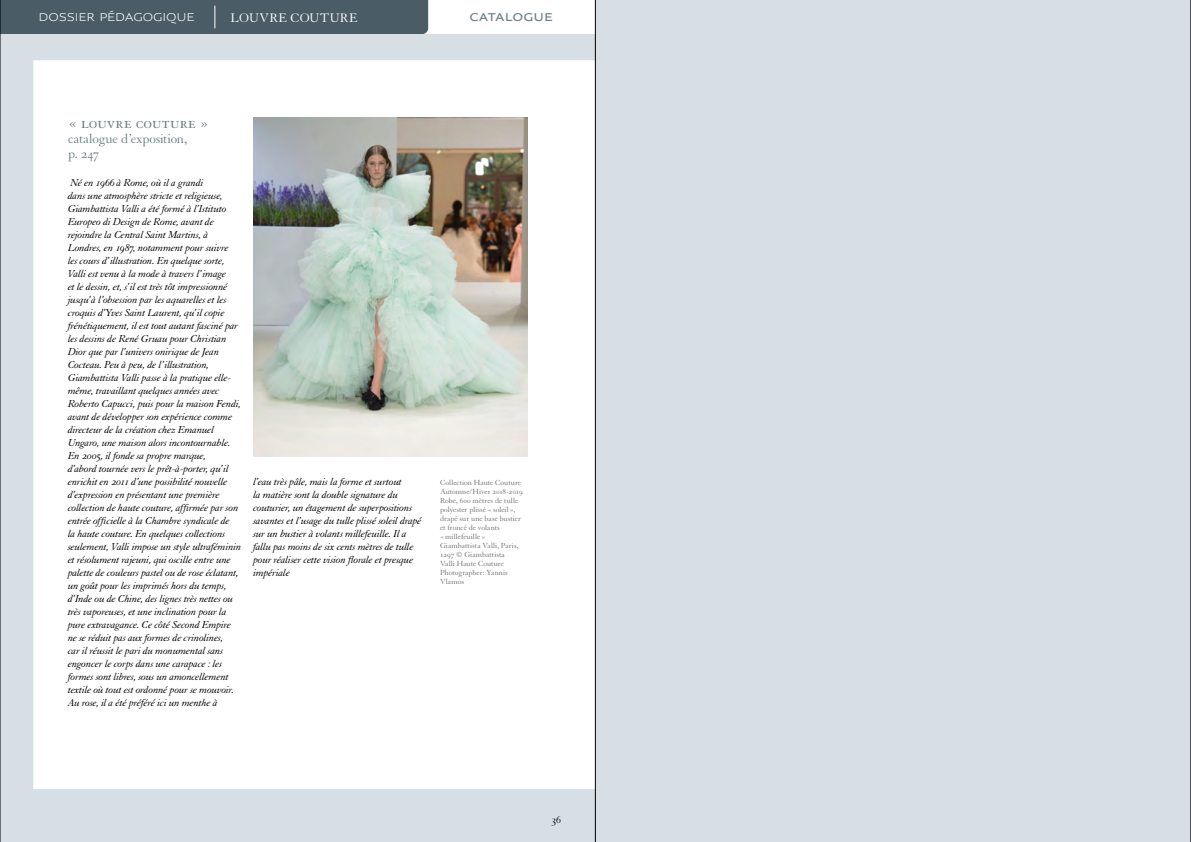
<style>
.page{position:relative;width:1191px;height:842px;background:#fff}
.page>*{position:absolute;margin:0;border:0;box-sizing:border-box;transform-origin:0 0}
.texte_courant{font:18px "Granjon LT Std";color:#6d7f88}
.texte_courant-2{font:14px/15px "Granjon LT Std";letter-spacing:-.025em;color:#6d7f88}
.t1{font:13.5px "Granjon LT Std";letter-spacing:.015em;color:#fff}
.t2{font:11.2px "Louvre Sans Reg";letter-spacing:-.015em;color:#fff}
.t3{font:11.2px "Louvre Sans Med";color:#6d7f88}
.texte_courant-3{font:italic 11px/13px "Granjon LT Std";letter-spacing:-.015em;color:#000}
.exemple{font:11px "Granjon LT Std";color:#000}
.exemple-2{font:8px/9px "Granjon LT Std";color:#706f6f}
</style>
<div class="page">
<div style="left:1px;top:0;width:427px;height:34px;background:#4a5d66"></div>
<svg style="left:1px;top:34px;width:594px;height:808px"></svg>
<hr style="left:0;top:0;width:1px;height:842px;background:#000">
<div style="left:595px;top:0;width:596px;height:842px;background:#d8dfe4"></div>
<hr style="left:1190px;top:0;width:1px;height:842px;background:#000">
<hr style="left:595px;top:0;width:1px;height:842px;background:#000">
<p class="t2" style="left:39px;top:9px;width:158px">DOSSIER PÉDAGOGIQUE</p>
<p class="t1" style="left:230px;top:10px;width:128px">LOUVRE COUTURE</p>
<p class="t3" style="left:469px;top:9px;width:85px">CATALOGUE</p>
<p class="texte_courant" style="left:68px;top:113px;width:142px">« louvre couture »</p>
<p class="texte_courant-2" style="left:68px;top:132px;width:121px">catalogue d’exposition, p. 247</p>
<p class="texte_courant-3" style="left:68px;top:177px;width:175px">Né en 1966 à Rome, où il a grandi<br>dans une atmosphère stricte et religieuse, Giambattista Valli a été formé à l’Istituto Europeo di Design de Rome, avant de rejoindre la Central Saint Martins, à Londres, en 1987, notamment pour suivre<br>les cours d’illustration. En quelque sorte, Valli est venu à la mode à travers l’image<br>et le dessin, et, s’il est très tôt impressionné jusqu’à l’obsession par les aquarelles et les croquis d’Yves Saint Laurent, qu’il copie frénétiquement, il est tout autant fasciné par les dessins de René Gruau pour Christian Dior que par l’univers onirique de Jean Cocteau. Peu à peu, de l’illustration, Giambattista Valli passe à la pratique elle&shy;même, travaillant quelques années avec Roberto Capucci, puis pour la maison Fendi, avant de développer son expérience comme directeur de la création chez Emanuel Ungaro, une maison alors incontournable.<br>En 2005, il fonde sa propre marque,<br>d’abord tournée vers le prêt-à-porter, qu’il enrichit en 2011 d’une possibilité nouvelle d’expression en présentant une première collection de haute couture, affirmée par son entrée officielle à la Chambre syndicale de<br>la haute couture. En quelques collections seulement, Valli impose un style ultraféminin et résolument rajeuni, qui oscille entre une palette de couleurs pastel ou de rose éclatant, un goût pour les imprimés hors du temps, d’Inde ou de Chine, des lignes très nettes ou très vaporeuses, et une inclination pour la pure extravagance. Ce côté Second Empire ne se réduit pas aux formes de crinolines,<br>car il réussit le pari du monumental sans engoncer le corps dans une carapace : les formes sont libres, sous un amoncellement textile où tout est ordonné pour se mouvoir.<br>Au rose, il a été préféré ici un menthe à</p>
<p class="texte_courant-3" style="left:253px;top:475px;width:170px">l’eau très pâle, mais la forme et surtout<br>la matière sont la double signature du couturier, un étagement de superpositions savantes et l’usage du tulle plissé soleil drapé sur un bustier à volants millefeuille. Il a fallu pas moins de six cents mètres de tulle pour réaliser cette vision florale et presque impériale</p>
<p class="exemple-2" style="left:440px;top:478px;width:84px">Collection Haute Couture<br>Automne/Hiver 2018-2019</p>
<p class="exemple-2" style="left:440px;top:496px;width:82px">Robe, 600 mètres de tulle polyester plissé «soleil», drapé sur une base bustier et froncé de volants «millefeuille»</p>
<p class="exemple-2" style="left:440px;top:541px;width:80px">Giambattista Valli, Paris,<br>1297 © Giambattista<br>Valli Haute Couture<br>Photographer: Yannis<br>Vlamos</p>
<p class="exemple" style="left:551px;top:813px;width:11px">36</p>
</div>
